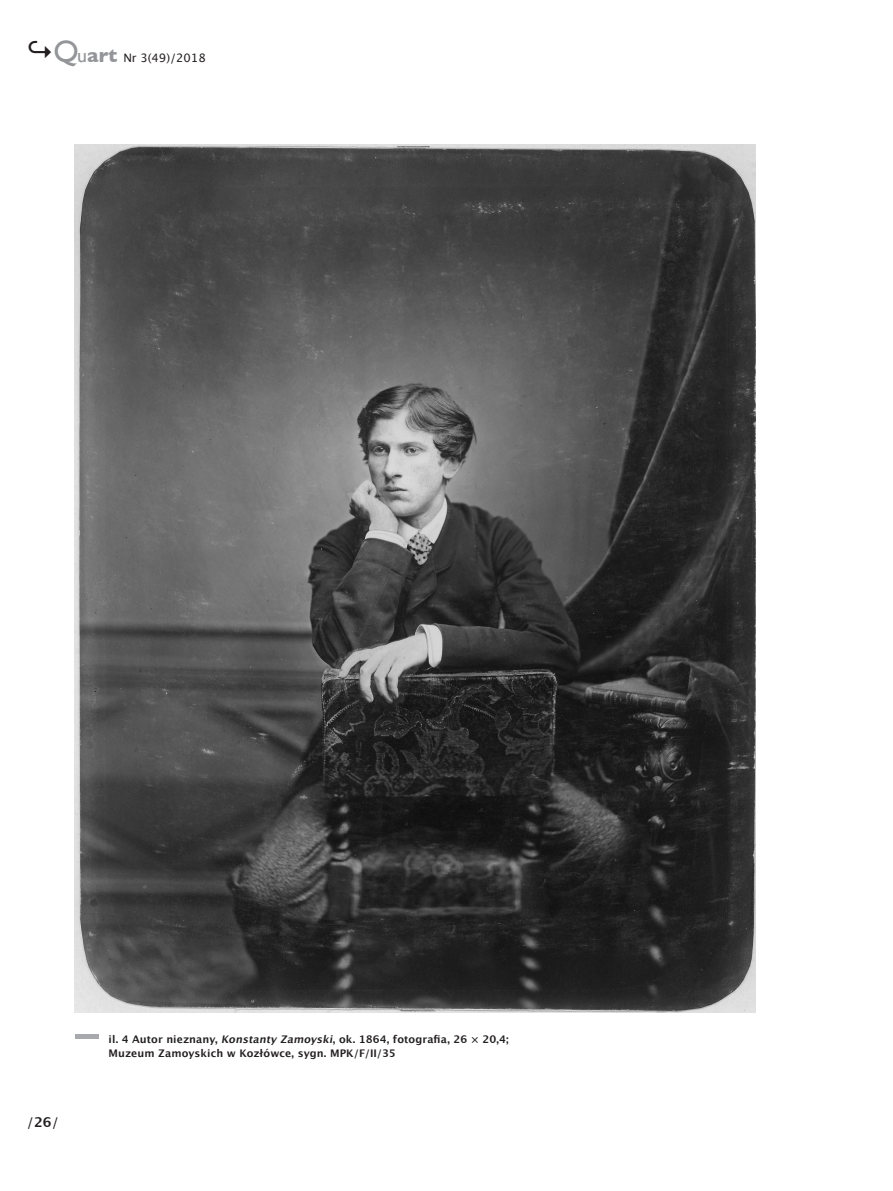
<style>
.page{position:relative;width:893px;height:1191px;background:#fff}
.page>*{position:absolute;margin:0;border:0;box-sizing:border-box;transform-origin:0 0}
.t1{font:13.5px "Lucida Grande";color:#231f20}
.t2{font:11.7px "Lucida Grande";color:#231f20}
.t3{font:700 10.5px "Lucida Grande";letter-spacing:.005em;color:#231f20}
.s1{font-weight:700;font-size:27px}
.s2{font-family:"Gill Sans";font-size:30.9px;color:#939598}
.s3{font-family:"Gill Sans";font-size:19.8px;color:#939598}
.s4{font-family:"Gill Sans";font-weight:700;font-size:19.8px;color:#939598}
.s5{font-weight:700}
.s6{font-style:italic}
</style>
<div class="page">
<img style="left:74px;top:145px;width:682px;height:867px">
<div style="left:75px;top:1034px;width:24px;height:5px;background:#a8a9ad"></div>
<p class="t2" style="left:26px;top:51px;width:181px"><span class="s1">↪</span><span class="s2">Q</span><span class="s3">u</span><span class="s4">art</span> Nr 3(49)/2018</p>
<p class="t1" style="left:27px;top:1114px;width:33px">/<span class="s5">26</span>/</p>
<p class="t3" style="left:109px;top:1033px;width:402px">il. 4 Autor nieznany, <span class="s6">Konstanty Zamoyski</span>, ok. 1864, fotografia, 26 × 20,4;</p>
<p class="t3" style="left:109px;top:1047px;width:289px">Muzeum Zamoyskich w Kozłówce, sygn. MPK/F/II/35</p>
</div>
